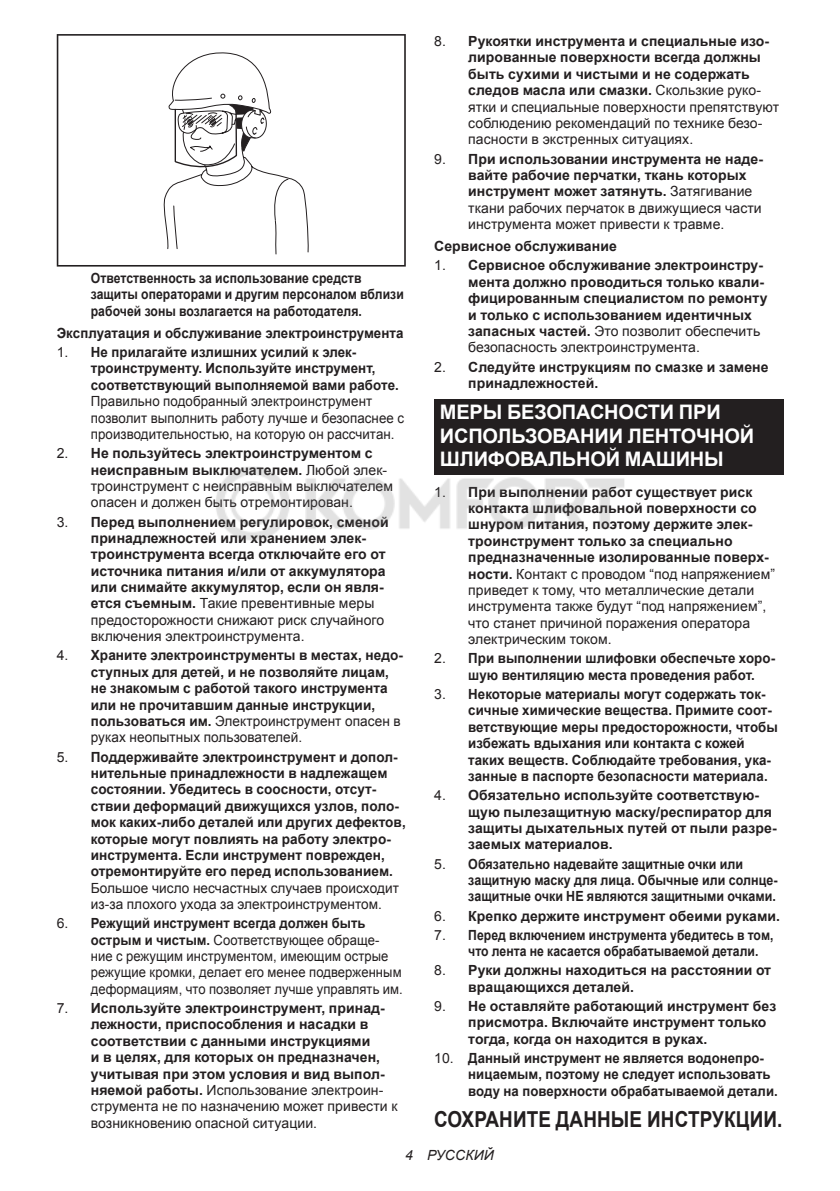
<style>
.page{position:relative;width:840px;height:1191px;background:#fff}
.page>*{position:absolute;margin:0;border:0;box-sizing:border-box;transform-origin:0 0}
.t1{font:700 22px "Arial";letter-spacing:.005em;color:#231f20;scale:.86 1}
.t2{font:700 20px/23.4px "Arial";letter-spacing:-.01em;color:#fff}
.t3{font:700 14px/16.4px "Arial";letter-spacing:.005em;color:#231f20}
.t4{font:14px/16.4px "Arial";letter-spacing:.005em;color:#231f20}
.t5{font:700 14px/16.4px "Arial";letter-spacing:.005em;color:#231f20;scale:.95 1}
.t6{font:700 14px/16.4px "Arial";letter-spacing:.005em;color:#231f20;scale:.87 1}
.t7{font:14px/16.4px "Arial";letter-spacing:.005em;color:#231f20;scale:.95 1}
.t8{font:700 14px/16.4px "Arial";letter-spacing:.005em;color:#231f20;scale:.94 1}
.t9{font:700 14px/16.4px "Arial";letter-spacing:.005em;color:#231f20;scale:.89 1}
.t10{font:italic 14px "Arial";letter-spacing:.005em;color:#231f20}
.s1{font-weight:400}
.s2{font-weight:700}
</style>
<div class="page">
<svg style="left:57px;top:34px;width:348px;height:232px"></svg>
<svg style="left:160px;top:49px;width:149px;height:206px"></svg>
<div style="left:434px;top:399px;width:348px;height:75px;background:#231f20"></div>
<img style="left:216px;top:467px;width:413px;height:73px">
<p class="t6" style="left:91px;top:270px;width:361px">Ответственность за использование средств защиты операторами и другим персоналом вблизи рабочей зоны возлагается на работодателя.</p>
<p class="t5" style="left:57px;top:325px;width:366px">Эксплуатация и обслуживание электроинструмента</p>
<p class="t5" style="left:91px;top:344px;width:325px;text-indent:-34px"><span class="s1">1.</span> Не прилагайте излишних усилий к элек&shy;троинструменту. Используйте инструмент, соответствующий выполняемой вами работе.</p>
<p class="t7" style="left:91px;top:393px;width:331px">Правильно подобранный электроинструмент позволит выполнить работу лучше и безопаснее с производительностью, на которую он рассчитан.</p>
<p class="t4" style="left:91px;top:445px;width:304px;text-indent:-34px">2. <span class="s2">Не пользуйтесь электроинструментом с неисправным выключателем.</span> Любой элек&shy;троинструмент с неисправным выключателем опасен и должен быть отремонтирован.</p>
<p class="t3" style="left:91px;top:514px;width:299px;text-indent:-34px"><span class="s1">3.</span> Перед выполнением регулировок, сменой принадлежностей или хранением элек&shy;троинструмента всегда отключайте его от источника питания и/или от аккумулятора или снимайте аккумулятор, если он явля&shy;ется съемным. <span class="s1">Такие превентивные меры предосторожности снижают риск случайного включения электроинструмента.</span></p>
<p class="t3" style="left:91px;top:648px;width:313px;text-indent:-34px"><span class="s1">4.</span> Храните электроинструменты в местах, недо&shy;ступных для детей, и не позволяйте лицам, не знакомым с работой такого инструмента или не прочитавшим данные инструкции, пользоваться им. <span class="s1">Электроинструмент опасен в руках неопытных пользователей.</span></p>
<p class="t3" style="left:91px;top:749px;width:316px;text-indent:-34px"><span class="s1">5.</span> Поддерживайте электроинструмент и допол&shy;нительные принадлежности в надлежащем состоянии. Убедитесь в соосности, отсут&shy;ствии деформаций движущихся узлов, поло&shy;мок каких-либо деталей или других дефектов, которые могут повлиять на работу электро&shy;инструмента. Если инструмент поврежден, отремонтируйте его перед использованием.</p>
<p class="t4" style="left:91px;top:879px;width:309px">Большое число несчастных случаев происходит из-за плохого ухода за электроинструментом.</p>
<p class="t4" style="left:91px;top:915px;width:313px;text-indent:-34px">6. <span class="s2">Режущий инструмент всегда должен быть острым и чистым.</span> Соответствующее обраще&shy;ние с режущим инструментом, имеющим острые режущие кромки, делает его менее подверженным деформациям, что позволяет лучше управлять им.</p>
<p class="t3" style="left:91px;top:1000px;width:308px;text-indent:-34px"><span class="s1">7.</span> Используйте электроинструмент, принад&shy;лежности, приспособления и насадки в соответствии с данными инструкциями<br>и в целях, для которых он предназначен, учитывая при этом условия и вид выпол&shy;няемой работы. <span class="s1">Использование электроин&shy;струмента не по назначению может привести к возникновению опасной ситуации.</span></p>
<p class="t4" style="left:468px;top:33px;width:312px;text-indent:-34px">8. <span class="s2">Рукоятки инструмента и специальные изо&shy;лированные поверхности всегда должны быть сухими и чистыми и не содержать следов масла или смазки.</span> Скользкие руко&shy;ятки и специальные поверхности препятствуют соблюдению рекомендаций по технике безо&shy;пасности в экстренных ситуациях.</p>
<p class="t3" style="left:468px;top:151px;width:296px;text-indent:-34px"><span class="s1">9.</span> При использовании инструмента не наде&shy;вайте рабочие перчатки, ткань которых инструмент может затянуть. <span class="s1">Затягивание ткани рабочих перчаток в движущиеся части инструмента может привести к травме.</span></p>
<p class="t3" style="left:434px;top:238px;width:184px">Сервисное обслуживание</p>
<p class="t3" style="left:468px;top:258px;width:300px;text-indent:-34px"><span class="s1">1.</span> Сервисное обслуживание электроинстру&shy;мента должно проводиться только квали&shy;фицированным специалистом по ремонту и только с использованием идентичных запасных частей. <span class="s1">Это позволит обеспечить безопасность электроинструмента.</span></p>
<p class="t3" style="left:468px;top:359px;width:302px;text-indent:-34px"><span class="s1">2.</span> Следуйте инструкциям по смазке и замене принадлежностей.</p>
<h2 class="t2" style="left:439px;top:401px;width:315px">МЕРЫ БЕЗОПАСНОСТИ ПРИ<br>ИСПОЛЬЗОВАНИИ ЛЕНТОЧНОЙ<br>ШЛИФОВАЛЬНОЙ МАШИНЫ</h2>
<p class="t3" style="left:468px;top:484px;width:308px;text-indent:-34px"><span class="s1">1.</span> При выполнении работ существует риск контакта шлифовальной поверхности со шнуром питания, поэтому держите элек&shy;троинструмент только за специально предназначенные изолированные поверх&shy;ности. <span class="s1">Контакт с проводом “под напряжением” приведет к тому, что металлические детали инструмента также будут “под напряжением”, что станет причиной поражения оператора электрическим током.</span></p>
<p class="t5" style="left:468px;top:650px;width:324px;text-indent:-34px"><span class="s1">2.</span> При выполнении шлифовки обеспечьте хоро&shy;шую вентиляцию места проведения работ.</p>
<p class="t5" style="left:468px;top:686px;width:327px;text-indent:-34px"><span class="s1">3.</span> Некоторые материалы могут содержать ток&shy;сичные химические вещества. Примите соот&shy;ветствующие меры предосторожности, чтобы избежать вдыхания или контакта с кожей таких веществ. Соблюдайте требования, ука&shy;занные в паспорте безопасности материала.</p>
<p class="t3" style="left:468px;top:787px;width:310px;text-indent:-34px"><span class="s1">4.</span> Обязательно используйте соответствую&shy;щую пылезащитную маску/респиратор для защиты дыхательных путей от пыли разре&shy;заемых материалов.</p>
<p class="t9" style="left:468px;top:855px;width:349px;text-indent:-34px"><span class="s1">5.</span> Обязательно надевайте защитные очки или защитную маску для лица. Обычные или солнце&shy;защитные очки НЕ являются защитными очками.</p>
<p class="t3" style="left:434px;top:907px;width:347px"><span class="s1">6.</span> Крепко держите инструмент обеими руками.</p>
<p class="t6" style="left:468px;top:927px;width:352px;text-indent:-34px"><span class="s1">7.</span> Перед включением инструмента убедитесь в том, что лента не касается обрабатываемой детали.</p>
<p class="t3" style="left:468px;top:962px;width:304px;text-indent:-34px"><span class="s1">8.</span> Руки должны находиться на расстоянии от вращающихся деталей.</p>
<p class="t3" style="left:468px;top:998px;width:309px;text-indent:-34px"><span class="s1">9.</span> Не оставляйте работающий инструмент без присмотра. Включайте инструмент только тогда, когда он находится в руках.</p>
<p class="t8" style="left:468px;top:1050px;width:331px;text-indent:-34px"><span class="s1">10.</span> Данный инструмент не является водонепро&shy;ницаемым, поэтому не следует использовать воду на поверхности обрабатываемой детали.</p>
<h1 class="t1" style="left:434px;top:1104px;width:406px">СОХРАНИТЕ ДАННЫЕ ИНСТРУКЦИИ.</h1>
<p class="t10" style="left:405px;top:1146px;width:90px">4 РУССКИЙ</p>
</div>
